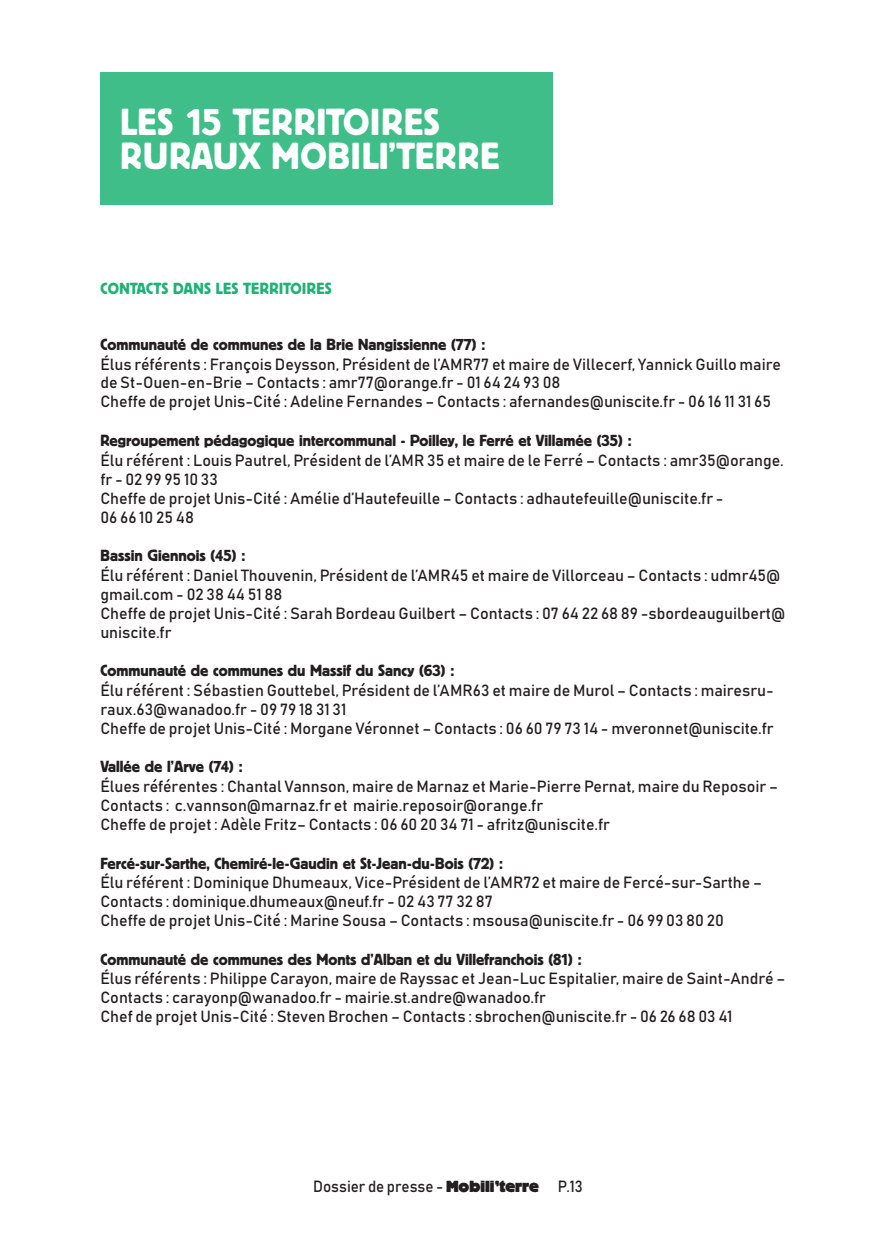
<style>
.page{position:relative;width:896px;height:1248px;background:#fff}
.page>*{position:absolute;margin:0;border:0;box-sizing:border-box;transform-origin:0 0}
.t1{font:37.4px/34px "Block Berthold BQ";letter-spacing:.02em;color:#fff}
.t2{font:16px/19px "Bahnschrift";color:#231f20}
.t3{font:16px "Block Berthold BQ";color:#231f20}
.t4{font:16px "Bahnschrift";color:#231f20;scale:.95 1}
.t5{font:16px "Block Berthold BQ";letter-spacing:.02em;color:#1eb376}
.s1{font-family:"Block BE";font-weight:800}
</style>
<div class="page">
<div style="left:100px;top:72px;width:452px;height:133px;background:#40be8a"></div>
<h1 class="t1" style="left:120px;top:106px;width:380px">LES 15 TERRITOIRES<br>RURAUX MOBILI’TERRE</h1>
<p class="t5" style="left:100px;top:280px;width:233px">CONTACTS DANS LES TERRITOIRES</p>
<p class="t3" style="left:100px;top:335px;width:386px">Communauté de communes de la Brie Nangissienne (77) :</p>
<p class="t2" style="left:100px;top:354px;width:682px">Élus référents : François Deysson, Président de l’AMR77 et maire de Villecerf, Yannick Guillo maire de St-Ouen-en-Brie – Contacts : amr77@orange.fr - 01 64 24 93 08<br>Cheffe de projet Unis-Cité : Adeline Fernandes – Contacts : afernandes@uniscite.fr - 06 16 11 31 65</p>
<p class="t3" style="left:100px;top:431px;width:532px">Regroupement pédagogique intercommunal - Poilley, le Ferré et Villamée (35) :</p>
<p class="t2" style="left:100px;top:450px;width:685px">Élu référent : Louis Pautrel, Président de l’AMR 35 et maire de le Ferré – Contacts : amr35@orange. fr - 02 99 95 10 33<br>Cheffe de projet Unis-Cité : Amélie d’Hautefeuille – Contacts : adhautefeuille@uniscite.fr -<br>06 66 10 25 48</p>
<p class="t3" style="left:100px;top:546px;width:146px">Bassin Giennois (45) :</p>
<p class="t2" style="left:100px;top:565px;width:686px">Élu référent : Daniel Thouvenin, Président de l’AMR45 et maire de Villorceau – Contacts : udmr45@ gmail.com - 02 38 44 51 88<br>Cheffe de projet Unis-Cité : Sarah Bordeau Guilbert – Contacts : 07 64 22 68 89 -sbordeauguilbert@ uniscite.fr</p>
<p class="t3" style="left:100px;top:661px;width:355px">Communauté de communes du Massif du Sancy (63) :</p>
<p class="t2" style="left:100px;top:680px;width:675px">Élu référent : Sébastien Gouttebel, Président de l’AMR63 et maire de Murol – Contacts : mairesru&shy;raux.63@wanadoo.fr - 09 79 18 31 31<br>Cheffe de projet Unis-Cité : Morgane Véronnet – Contacts : 06 60 79 73 14 - mveronnet@uniscite.fr</p>
<p class="t3" style="left:100px;top:757px;width:143px">Vallée de l’Arve (74) :</p>
<p class="t2" style="left:100px;top:776px;width:679px">Élues référentes : Chantal Vannson, maire de Marnaz et Marie-Pierre Pernat, maire du Reposoir –<br>Contacts : c.vannson@marnaz.fr et mairie.reposoir@orange.fr<br>Cheffe de projet : Adèle Fritz– Contacts : 06 60 20 34 71 - afritz@uniscite.fr</p>
<p class="t3" style="left:100px;top:853px;width:404px">Fercé-sur-Sarthe, Chemiré-le-Gaudin et St-Jean-du-Bois (72) :</p>
<p class="t2" style="left:100px;top:872px;width:663px">Élu référent : Dominique Dhumeaux, Vice-Président de l’AMR72 et maire de Fercé-sur-Sarthe –<br>Contacts : dominique.dhumeaux@neuf.fr - 02 43 77 32 87<br>Cheffe de projet Unis-Cité : Marine Sousa – Contacts : msousa@uniscite.fr - 06 99 03 80 20</p>
<p class="t3" style="left:100px;top:949px;width:483px">Communauté de communes des Monts d’Alban et du Villefranchois (81) :</p>
<p class="t2" style="left:100px;top:968px;width:686px">Élus référents : Philippe Carayon, maire de Rayssac et Jean-Luc Espitalier, maire de Saint-André –<br>Contacts : carayonp@wanadoo.fr - mairie.st.andre@wanadoo.fr<br>Chef de projet Unis-Cité : Steven Brochen – Contacts : sbrochen@uniscite.fr - 06 26 68 03 41</p>
<p class="t4" style="left:313px;top:1175px;width:285px">Dossier de presse - <span class="s1">Mobili’terre</span> P.13</p>
</div>
